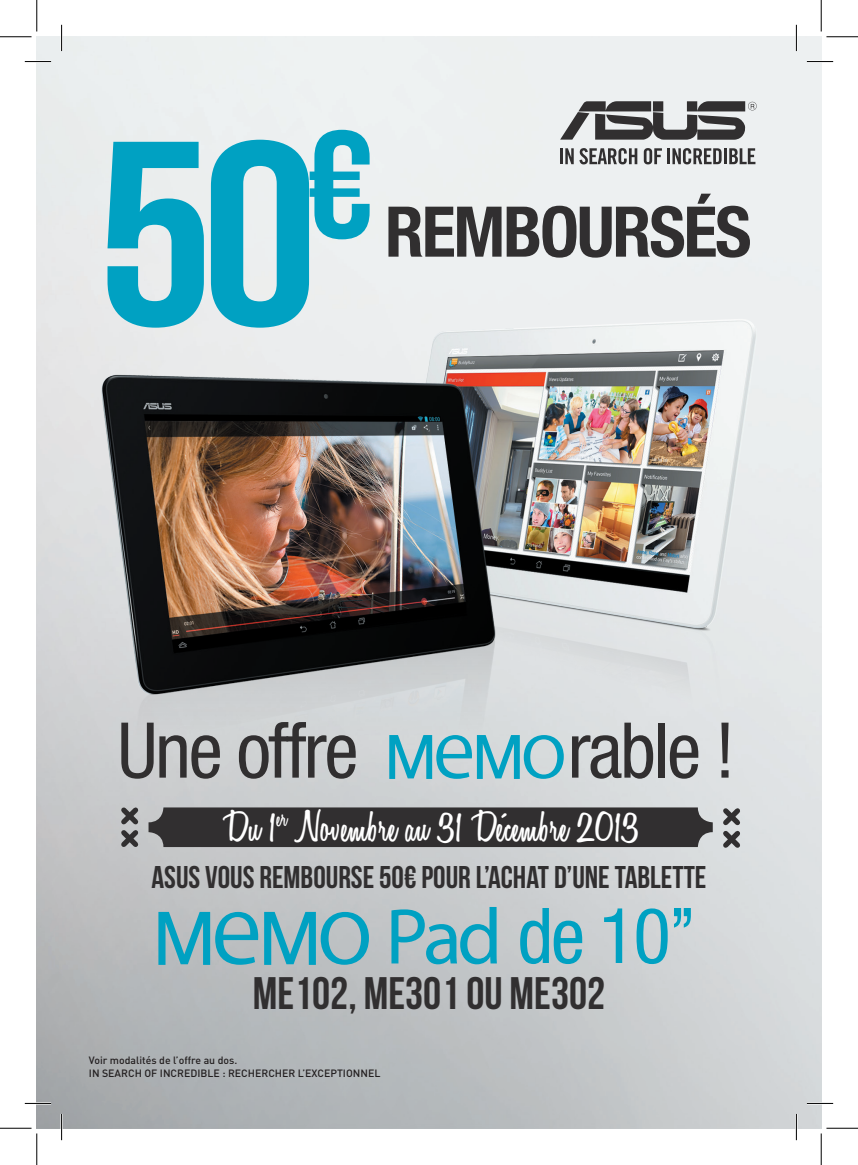
<style>
.page{position:relative;width:858px;height:1165px;background:#fff}
.page>*{position:absolute;margin:0;border:0;box-sizing:border-box;transform-origin:0 0}
.t1{font:condensed 77px "Helvetica Neue LT Pro";letter-spacing:-.03em;color:#312f30}
.t2{font:condensed 77px "Helvetica Neue LT Pro";color:#00a1c2}
.t3{font:700 condensed 70px "Helvetica Neue LT Pro";letter-spacing:-.03em;color:#312f30}
.t4{font:600 45.5px "Honey Script";letter-spacing:.01em;color:#fff}
.t5{font:45.5px "Bebas Neue";color:#312f30}
.t6{font:31.5px "Bebas Neue";color:#312f30}
.t7{font:500 10.5px/12.6px "DIN";color:#231f20}
</style>
<div class="page">
<img style="left:37px;top:37px;width:784px;height:1091px">
<svg style="left:560px;top:101px;width:196px;height:39px;background:#828283"></svg>
<svg style="left:560px;top:148px;width:13px;height:16px"></svg>
<svg style="left:579px;top:148px;width:58px;height:16px"></svg>
<svg style="left:643px;top:148px;width:18px;height:16px"></svg>
<svg style="left:667px;top:148px;width:54px;height:16px"></svg>
<hr style="left:723px;top:148px;width:3px;height:16px;background:#312f30">
<svg style="left:729px;top:148px;width:26px;height:16px"></svg>
<svg style="left:107px;top:130px;width:262px;height:198px;background:#6cc4d6"></svg>
<div style="left:148px;top:807px;width:564px;height:40px;background:#312f30;border-radius:15px"></div>
<svg style="left:116px;top:803px;width:27px;height:49px"></svg>
<svg style="left:718px;top:803px;width:26px;height:50px"></svg>
<svg style="left:389px;top:735px;width:174px;height:44px;background:#7ac0cf"></svg>
<svg style="left:391px;top:907px;width:105px;height:57px;background:#7bb8c6"></svg>
<svg style="left:158px;top:912px;width:100px;height:53px;background:#67b0c0"></svg>
<svg style="left:264px;top:912px;width:105px;height:53px;background:#6cb3c2"></svg>
<hr style="left:25px;top:60px;width:26px;height:3px;background:#fff">
<hr style="left:806px;top:60px;width:26px;height:3px;background:#fff">
<hr style="left:25px;top:1102px;width:26px;height:2px;background:#fff">
<hr style="left:806px;top:1102px;width:26px;height:2px;background:#fff">
<hr style="left:60px;top:25px;width:3px;height:26px;background:#fff">
<hr style="left:60px;top:1114px;width:3px;height:26px;background:#fff">
<hr style="left:795px;top:25px;width:2px;height:26px;background:#fff">
<hr style="left:795px;top:1114px;width:2px;height:26px;background:#fff">
<svg style="left:25px;top:61px;width:26px;height:1px"></svg>
<svg style="left:806px;top:61px;width:26px;height:1px"></svg>
<svg style="left:25px;top:1103px;width:26px;height:1px"></svg>
<svg style="left:806px;top:1103px;width:26px;height:1px"></svg>
<svg style="left:61px;top:25px;width:1px;height:26px"></svg>
<svg style="left:61px;top:1114px;width:1px;height:26px"></svg>
<svg style="left:795px;top:25px;width:1px;height:26px"></svg>
<svg style="left:795px;top:1114px;width:1px;height:26px"></svg>
<hr style="left:0;top:36px;width:32px;height:1px;background:#000">
<hr style="left:826px;top:36px;width:31px;height:1px;background:#000">
<hr style="left:0;top:1128px;width:32px;height:1px;background:#000">
<hr style="left:826px;top:1128px;width:31px;height:1px;background:#000">
<hr style="left:36px;top:0;width:1px;height:32px;background:#000">
<hr style="left:36px;top:1133px;width:1px;height:32px;background:#000">
<hr style="left:820px;top:0;width:1px;height:32px;background:#000">
<hr style="left:820px;top:1133px;width:1px;height:32px;background:#000">
<h2 class="t3" style="left:385px;top:189px;width:368px">REMBOURSÉS</h2>
<h1 class="t1" style="left:117px;top:706px;width:242px">Une offre</h1>
<h1 class="t1" style="left:567px;top:706px;width:169px">rable !</h1>
<h3 class="t4" style="left:224px;top:799px;width:417px">Du 1<sup>er</sup> Novembre au 31 Décembre 2013</h3>
<h3 class="t6" style="left:151px;top:859px;width:556px">ASUS VOUS REMBOURSE 50€ POUR L’ACHAT D’UNE TABLETTE</h3>
<h1 class="t2" style="left:517px;top:891px;width:180px">de 10’’</h1>
<h3 class="t5" style="left:253px;top:968px;width:353px">ME102, ME301 OU ME302</h3>
<p class="t7" style="left:89px;top:1054px;width:293px">VOIR MODALITÉS DE L’OFFRE AU DOS.<br>IN SEARCH OF INCREDI BLE : RECHERCHER L’EXCEPTIONNEL</p>
</div>
